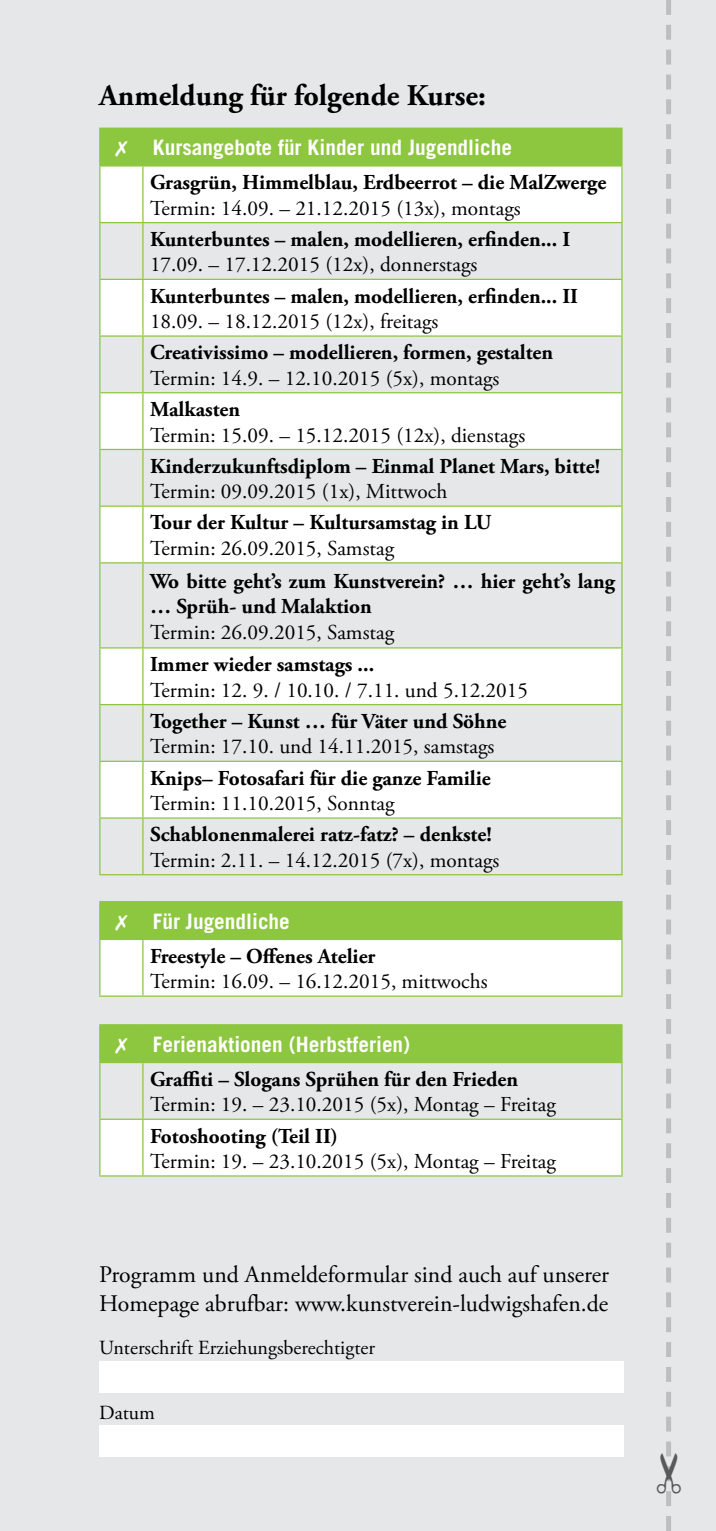
<style>
.page{position:relative;width:716px;height:1531px;background:#e6e7e8}
.page>*{position:absolute;margin:0;border:0;box-sizing:border-box;transform-origin:0 0}
.t1{font:700 30px "Adobe Garamond Pro";color:#000}
.t2{font:23.75px/28.5px "Adobe Garamond Pro";color:#000}
.t3{font:700 21.25px/25.5px "Adobe Garamond Pro";color:#000}
.t4{font:21.25px "Adobe Garamond Pro";color:#000}
.t5{font:700 21.25px "Trade Gothic";color:#fff}
.t6{font:20px "Adobe Garamond Pro";color:#000}
</style>
<div class="page">
<svg style="left:100px;top:167px;width:521px;height:650px"></svg>
<div style="left:143px;top:166px;width:479px;height:57px;background:#fff"></div>
<hr style="left:99px;top:129px;width:1px;height:36px;background:#8dc63f">
<hr style="left:99px;top:128px;width:44px;height:1px;background:#8dc63f">
<hr style="left:99px;top:167px;width:1px;height:55px;background:#8dc63f">
<hr style="left:99px;top:165px;width:44px;height:2px;background:#8dc63f">
<hr style="left:142px;top:167px;width:2px;height:55px;background:#8dc63f">
<hr style="left:143px;top:165px;width:479px;height:2px;background:#8dc63f">
<hr style="left:621px;top:167px;width:1px;height:55px;background:#8dc63f">
<hr style="left:99px;top:223px;width:1px;height:56px;background:#8dc63f">
<hr style="left:99px;top:222px;width:44px;height:1px;background:#8dc63f">
<hr style="left:142px;top:223px;width:2px;height:56px;background:#8dc63f">
<hr style="left:143px;top:222px;width:479px;height:1px;background:#8dc63f">
<hr style="left:621px;top:223px;width:1px;height:56px;background:#8dc63f">
<hr style="left:99px;top:280px;width:1px;height:55px;background:#8dc63f">
<hr style="left:99px;top:279px;width:44px;height:1px;background:#8dc63f">
<hr style="left:142px;top:280px;width:2px;height:55px;background:#8dc63f">
<hr style="left:143px;top:279px;width:479px;height:1px;background:#8dc63f">
<hr style="left:621px;top:280px;width:1px;height:55px;background:#8dc63f">
<hr style="left:99px;top:337px;width:1px;height:55px;background:#8dc63f">
<hr style="left:99px;top:335px;width:44px;height:2px;background:#8dc63f">
<hr style="left:142px;top:337px;width:2px;height:55px;background:#8dc63f">
<hr style="left:143px;top:335px;width:479px;height:2px;background:#8dc63f">
<hr style="left:621px;top:337px;width:1px;height:55px;background:#8dc63f">
<hr style="left:99px;top:393px;width:1px;height:56px;background:#8dc63f">
<hr style="left:99px;top:392px;width:44px;height:1px;background:#8dc63f">
<hr style="left:142px;top:393px;width:2px;height:56px;background:#8dc63f">
<hr style="left:143px;top:392px;width:479px;height:1px;background:#8dc63f">
<hr style="left:621px;top:393px;width:1px;height:56px;background:#8dc63f">
<hr style="left:99px;top:450px;width:1px;height:55px;background:#8dc63f">
<hr style="left:99px;top:449px;width:44px;height:1px;background:#8dc63f">
<hr style="left:142px;top:450px;width:2px;height:55px;background:#8dc63f">
<hr style="left:143px;top:449px;width:479px;height:1px;background:#8dc63f">
<hr style="left:621px;top:450px;width:1px;height:55px;background:#8dc63f">
<hr style="left:99px;top:507px;width:1px;height:55px;background:#8dc63f">
<hr style="left:99px;top:505px;width:44px;height:2px;background:#8dc63f">
<hr style="left:142px;top:507px;width:2px;height:55px;background:#8dc63f">
<hr style="left:143px;top:505px;width:479px;height:2px;background:#8dc63f">
<hr style="left:621px;top:507px;width:1px;height:55px;background:#8dc63f">
<hr style="left:99px;top:563px;width:1px;height:84px;background:#8dc63f">
<hr style="left:99px;top:562px;width:44px;height:1px;background:#8dc63f">
<hr style="left:142px;top:563px;width:2px;height:84px;background:#8dc63f">
<hr style="left:143px;top:562px;width:479px;height:1px;background:#8dc63f">
<hr style="left:621px;top:563px;width:1px;height:84px;background:#8dc63f">
<hr style="left:99px;top:648px;width:1px;height:56px;background:#8dc63f">
<hr style="left:99px;top:762px;width:1px;height:55px;background:#8dc63f">
<hr style="left:99px;top:647px;width:44px;height:1px;background:#8dc63f">
<hr style="left:99px;top:761px;width:44px;height:1px;background:#8dc63f">
<hr style="left:99px;top:874px;width:44px;height:1px;background:#8dc63f">
<hr style="left:142px;top:648px;width:2px;height:56px;background:#8dc63f">
<hr style="left:142px;top:762px;width:2px;height:55px;background:#8dc63f">
<hr style="left:143px;top:647px;width:479px;height:1px;background:#8dc63f">
<hr style="left:143px;top:761px;width:479px;height:1px;background:#8dc63f">
<hr style="left:143px;top:874px;width:479px;height:1px;background:#8dc63f">
<hr style="left:621px;top:648px;width:1px;height:56px;background:#8dc63f">
<hr style="left:621px;top:762px;width:1px;height:55px;background:#8dc63f">
<hr style="left:99px;top:705px;width:1px;height:56px;background:#8dc63f">
<hr style="left:99px;top:819px;width:1px;height:55px;background:#8dc63f">
<hr style="left:99px;top:704px;width:44px;height:1px;background:#8dc63f">
<hr style="left:99px;top:817px;width:44px;height:2px;background:#8dc63f">
<hr style="left:142px;top:705px;width:2px;height:56px;background:#8dc63f">
<hr style="left:142px;top:819px;width:2px;height:55px;background:#8dc63f">
<hr style="left:143px;top:704px;width:479px;height:1px;background:#8dc63f">
<hr style="left:143px;top:817px;width:479px;height:2px;background:#8dc63f">
<hr style="left:621px;top:705px;width:1px;height:56px;background:#8dc63f">
<hr style="left:621px;top:819px;width:1px;height:55px;background:#8dc63f">
<hr style="left:99px;top:902px;width:1px;height:37px;background:#8dc63f">
<hr style="left:99px;top:901px;width:44px;height:1px;background:#8dc63f">
<hr style="left:143px;top:901px;width:479px;height:1px;background:#8dc63f">
<hr style="left:99px;top:940px;width:1px;height:55px;background:#8dc63f">
<hr style="left:99px;top:939px;width:44px;height:1px;background:#8dc63f">
<hr style="left:99px;top:995px;width:44px;height:2px;background:#8dc63f">
<hr style="left:143px;top:995px;width:479px;height:2px;background:#8dc63f">
<div style="left:100px;top:1120px;width:521px;height:55px;background:#fff"></div>
<hr style="left:99px;top:1025px;width:1px;height:37px;background:#8dc63f">
<hr style="left:99px;top:1024px;width:44px;height:1px;background:#8dc63f">
<hr style="left:143px;top:1024px;width:479px;height:1px;background:#8dc63f">
<hr style="left:99px;top:1063px;width:1px;height:55px;background:#8dc63f">
<hr style="left:99px;top:1062px;width:44px;height:1px;background:#8dc63f">
<hr style="left:142px;top:1063px;width:2px;height:55px;background:#8dc63f">
<hr style="left:143px;top:1062px;width:479px;height:1px;background:#8dc63f">
<hr style="left:621px;top:1063px;width:1px;height:55px;background:#8dc63f">
<hr style="left:99px;top:1120px;width:1px;height:55px;background:#8dc63f">
<hr style="left:99px;top:1118px;width:44px;height:2px;background:#8dc63f">
<hr style="left:142px;top:1120px;width:2px;height:55px;background:#8dc63f">
<hr style="left:143px;top:1118px;width:479px;height:2px;background:#8dc63f">
<hr style="left:621px;top:1120px;width:1px;height:55px;background:#8dc63f">
<hr style="left:99px;top:1175px;width:44px;height:1px;background:#8dc63f">
<hr style="left:143px;top:1175px;width:479px;height:1px;background:#8dc63f">
<div style="left:99px;top:1361px;width:525px;height:32px;background:#fff"></div>
<div style="left:99px;top:1424px;width:525px;height:32px;background:#fff"></div>
<svg style="left:666px;top:0;width:5px;height:1531px"></svg>
<div style="left:100px;top:128px;width:522px;height:37px;background:#8dc63f"></div>
<svg style="left:100px;top:902px;width:522px;height:94px;background:#cfe7ae"></svg>
<div style="left:100px;top:1025px;width:522px;height:37px;background:#8dc63f"></div>
<h1 class="t1" style="left:99px;top:78px;width:388px">Anmeldung für folgende Kurse:</h1>
<p class="t5" style="left:153px;top:135px;width:360px">Kursangebote für Kinder und Jugendliche</p>
<p class="t3" style="left:150px;top:170px;width:458px">Grasgrün, Himmelblau, Erdbeerrot – die MalZwerge</p>
<p class="t4" style="left:150px;top:195px;width:372px">Termin: 14.09. – 21.12.2015 (13x), montags</p>
<p class="t3" style="left:150px;top:227px;width:422px">Kunterbuntes – malen, modellieren, erfinden... I</p>
<p class="t4" style="left:150px;top:252px;width:329px">17.09. – 17.12.2015 (12x), donnerstags</p>
<p class="t3" style="left:150px;top:284px;width:429px">Kunterbuntes – malen, modellieren, erfinden... II</p>
<p class="t4" style="left:150px;top:309px;width:290px">18.09. – 18.12.2015 (12x), freitags</p>
<p class="t3" style="left:150px;top:340px;width:405px">Creativissimo – modellieren, formen, gestalten</p>
<p class="t4" style="left:150px;top:365px;width:351px">Termin: 14.9. – 12.10.2015 (5x), montags</p>
<p class="t3" style="left:150px;top:397px;width:92px">Malkasten</p>
<p class="t4" style="left:150px;top:422px;width:377px">Termin: 15.09. – 15.12.2015 (12x), dienstags</p>
<p class="t3" style="left:150px;top:454px;width:451px">Kinderzukunftsdiplom – Einmal Planet Mars, bitte!</p>
<p class="t4" style="left:150px;top:479px;width:299px">Termin: 09.09.2015 (1x), Mittwoch</p>
<p class="t3" style="left:150px;top:510px;width:343px">Tour der Kultur – Kultursamstag in LU</p>
<p class="t4" style="left:150px;top:535px;width:246px">Termin: 26.09.2015, Samstag</p>
<p class="t3" style="left:150px;top:568px;width:466px">Wo bitte geht’s zum Kunstverein? … hier geht’s lang … Sprüh- und Malaktion</p>
<p class="t4" style="left:150px;top:619px;width:246px">Termin: 26.09.2015, Samstag</p>
<p class="t3" style="left:150px;top:652px;width:226px">Immer wieder samstags ...</p>
<p class="t4" style="left:150px;top:677px;width:379px">Termin: 12. 9. / 10.10. / 7.11. und 5.12.2015</p>
<p class="t3" style="left:150px;top:709px;width:358px">Together – Kunst … für Väter und Söhne</p>
<p class="t4" style="left:150px;top:734px;width:346px">Termin: 17.10. und 14.11.2015, samstags</p>
<p class="t3" style="left:150px;top:765px;width:342px">Knips– Fotosafari für die ganze Familie</p>
<p class="t4" style="left:150px;top:791px;width:246px">Termin: 11.10.2015, Sonntag</p>
<p class="t3" style="left:150px;top:822px;width:343px">Schablonenmalerei ratz-fatz? – denkste!</p>
<p class="t4" style="left:150px;top:847px;width:351px">Termin: 2.11. – 14.12.2015 (7x), montags</p>
<p class="t5" style="left:153px;top:908px;width:138px">Für Jugendliche</p>
<p class="t3" style="left:150px;top:943px;width:227px">Freestyle – Offenes Atelier</p>
<p class="t4" style="left:150px;top:969px;width:339px">Termin: 16.09. – 16.12.2015, mittwochs</p>
<p class="t5" style="left:153px;top:1031px;width:259px">Ferienaktionen (Herbstferien)</p>
<p class="t3" style="left:150px;top:1067px;width:370px">Graffiti – Slogans Sprühen für den Frieden</p>
<p class="t4" style="left:150px;top:1092px;width:407px">Termin: 19. – 23.10.2015 (5x), Montag – Freitag</p>
<p class="t3" style="left:150px;top:1123px;width:190px">Fotoshooting (Teil II)</p>
<p class="t4" style="left:150px;top:1148px;width:407px">Termin: 19. – 23.10.2015 (5x), Montag – Freitag</p>
<p class="t2" style="left:99px;top:1261px;width:511px">Programm und Anmeldeformular sind auch auf unserer<br>Homepage abrufbar: www.kunstverein-ludwigshafen.de</p>
<p class="t6" style="left:99px;top:1336px;width:277px">Unterschrift Erziehungsberechtigter</p>
<p class="t6" style="left:99px;top:1401px;width:57px">Datum</p>
</div>
